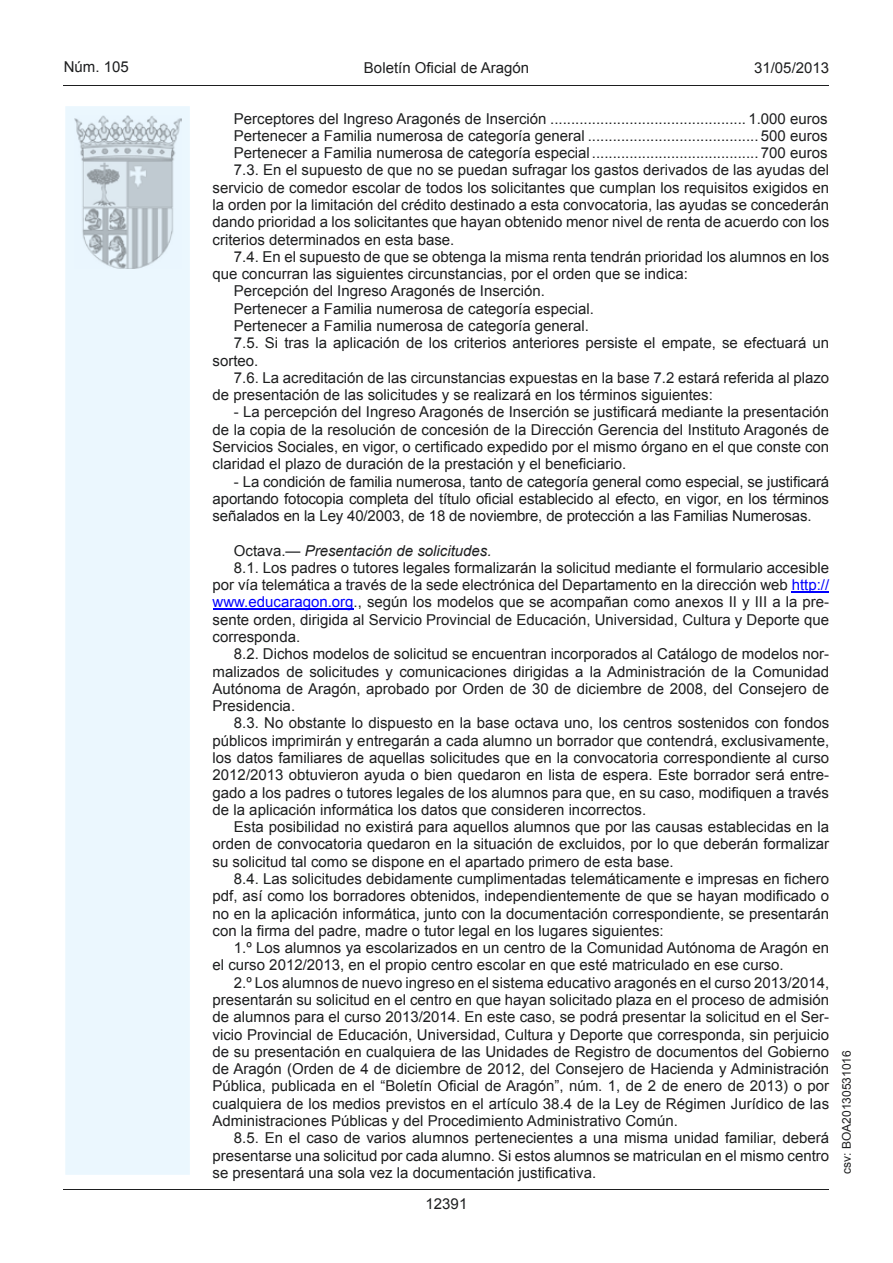
<style>
.page{position:relative;width:893px;height:1263px;background:#fff}
.page>*{position:absolute;margin:0;border:0;box-sizing:border-box;transform-origin:0 0}
.t1{font:15px/17.2px "Arial";color:#1d1e1f;text-align:justify}
.t2{font:italic 15px "Arial";color:#1d1e1f}
.t3{font:12px "Arial";color:#1d1e1f}
.s1{font-style:normal}
.s2{color:#00f}
</style>
<div class="page">
<hr style="left:64px;top:85px;width:765px;height:1px;background:#1d1e1f">
<div style="left:65px;top:106px;width:125px;height:1069px;background:#ebf7fe"></div>
<img style="left:75px;top:115px;width:106px;height:153px">
<hr style="left:64px;top:1189px;width:765px;height:1px;background:#1d1e1f">
<hr style="left:792px;top:591px;width:37px;height:1px;background:#00f">
<hr style="left:213px;top:608px;width:141px;height:1px;background:#00f">
<p class="t1" style="left:64px;top:59px;width:67px">Núm. 105</p>
<p class="t1" style="left:364px;top:59px;width:167px">Boletín Oficial de Aragón</p>
<p class="t1" style="left:754px;top:59px;width:77px">31/05/2013</p>
<p class="t1" style="left:234px;top:110px;width:595px">Perceptores del Ingreso Aragonés de Inserción ............................................... 1.000 euros</p>
<p class="t1" style="left:234px;top:127px;width:595px">Pertenecer a Familia numerosa de categoría general ......................................... 500 euros</p>
<p class="t1" style="left:234px;top:144px;width:595px">Pertenecer a Familia numerosa de categoría especial ........................................ 700 euros</p>
<p class="t1" style="left:234px;top:162px;width:597px">7.3. En el supuesto de que no se puedan sufragar los gastos derivados de las ayudas del</p>
<p class="t1" style="left:213px;top:179px;width:618px">servicio de comedor escolar de todos los solicitantes que cumplan los requisitos exigidos en</p>
<p class="t1" style="left:213px;top:196px;width:618px">la orden por la limitación del crédito destinado a esta convocatoria, las ayudas se concederán</p>
<p class="t1" style="left:213px;top:214px;width:618px">dando prioridad a los solicitantes que hayan obtenido menor nivel de renta de acuerdo con los</p>
<p class="t1" style="left:213px;top:231px;width:243px">criterios determinados en esta base.</p>
<p class="t1" style="left:234px;top:248px;width:597px">7.4. En el supuesto de que se obtenga la misma renta tendrán prioridad los alumnos en los</p>
<p class="t1" style="left:213px;top:265px;width:477px">que concurran las siguientes circunstancias, por el orden que se indica:</p>
<p class="t1" style="left:234px;top:283px;width:313px">Percepción del Ingreso Aragonés de Inserción.</p>
<p class="t1" style="left:234px;top:300px;width:362px">Pertenecer a Familia numerosa de categoría especial.</p>
<p class="t1" style="left:234px;top:317px;width:357px">Pertenecer a Familia numerosa de categoría general.</p>
<p class="t1" style="left:234px;top:334px;width:597px">7.5. Si tras la aplicación de los criterios anteriores persiste el empate, se efectuará un</p>
<p class="t1" style="left:213px;top:352px;width:47px">sorteo.</p>
<p class="t1" style="left:234px;top:369px;width:597px">7.6. La acreditación de las circunstancias expuestas en la base 7.2 estará referida al plazo</p>
<p class="t1" style="left:213px;top:386px;width:502px">de presentación de las solicitudes y se realizará en los términos siguientes:</p>
<p class="t1" style="left:213px;top:404px;width:618px;text-indent:21px">- La percepción del Ingreso Aragonés de Inserción se justificará mediante la presentación de la copia de la resolución de concesión de la Dirección Gerencia del Instituto Aragonés de Servicios Sociales, en vigor, o certificado expedido por el mismo órgano en el que conste con claridad el plazo de duración de la prestación y el beneficiario.</p>
<p class="t1" style="left:213px;top:473px;width:618px;text-indent:21px">- La condición de familia numerosa, tanto de categoría general como especial, se justificará aportando fotocopia completa del título oficial establecido al efecto, en vigor, en los términos señalados en la Ley 40/2003, de 18 de noviembre, de protección a las Familias Numerosas.</p>
<p class="t2" style="left:234px;top:541px;width:259px"><span class="s1">Octava.—</span> Presentación de solicitudes.</p>
<p class="t1" style="left:234px;top:559px;width:597px">8.1. Los padres o tutores legales formalizarán la solicitud mediante el formulario accesible</p>
<p class="t1" style="left:213px;top:576px;width:618px">por vía telemática a través de la sede electrónica del Departamento en la dirección web <span class="s2">http://</span></p>
<p class="t1" style="left:213px;top:594px;width:618px"><span class="s2">www.educaragon.org</span>., según los modelos que se acompañan como anexos II y III a la pre-</p>
<p class="t1" style="left:213px;top:611px;width:618px">sente orden, dirigida al Servicio Provincial de Educación, Universidad, Cultura y Deporte que</p>
<p class="t1" style="left:213px;top:628px;width:89px">corresponda.</p>
<p class="t1" style="left:234px;top:646px;width:597px">8.2. Dichos modelos de solicitud se encuentran incorporados al Catálogo de modelos nor-</p>
<p class="t1" style="left:213px;top:663px;width:618px">malizados de solicitudes y comunicaciones dirigidas a la Administración de la Comunidad</p>
<p class="t1" style="left:213px;top:680px;width:618px">Autónoma de Aragón, aprobado por Orden de 30 de diciembre de 2008, del Consejero de</p>
<p class="t1" style="left:213px;top:697px;width:84px">Presidencia.</p>
<p class="t1" style="left:234px;top:715px;width:597px">8.3. No obstante lo dispuesto en la base octava uno, los centros sostenidos con fondos</p>
<p class="t1" style="left:213px;top:732px;width:618px">públicos imprimirán y entregarán a cada alumno un borrador que contendrá, exclusivamente,</p>
<p class="t1" style="left:213px;top:749px;width:618px">los datos familiares de aquellas solicitudes que en la convocatoria correspondiente al curso</p>
<p class="t1" style="left:213px;top:766px;width:618px">2012/2013 obtuvieron ayuda o bien quedaron en lista de espera. Este borrador será entre-</p>
<p class="t1" style="left:213px;top:784px;width:618px">gado a los padres o tutores legales de los alumnos para que, en su caso, modifiquen a través</p>
<p class="t1" style="left:213px;top:801px;width:435px">de la aplicación informática los datos que consideren incorrectos.</p>
<p class="t1" style="left:234px;top:818px;width:597px">Esta posibilidad no existirá para aquellos alumnos que por las causas establecidas en la</p>
<p class="t1" style="left:213px;top:836px;width:618px">orden de convocatoria quedaron en la situación de excluidos, por lo que deberán formalizar</p>
<p class="t1" style="left:213px;top:853px;width:463px">su solicitud tal como se dispone en el apartado primero de esta base.</p>
<p class="t1" style="left:234px;top:870px;width:597px">8.4. Las solicitudes debidamente cumplimentadas telemáticamente e impresas en fichero</p>
<p class="t1" style="left:213px;top:887px;width:618px">pdf, así como los borradores obtenidos, independientemente de que se hayan modificado o</p>
<p class="t1" style="left:213px;top:905px;width:618px">no en la aplicación informática, junto con la documentación correspondiente, se presentarán</p>
<p class="t1" style="left:213px;top:922px;width:453px">con la firma del padre, madre o tutor legal en los lugares siguientes:</p>
<p class="t1" style="left:234px;top:939px;width:597px">1.º Los alumnos ya escolarizados en un centro de la Comunidad Autónoma de Aragón en</p>
<p class="t1" style="left:213px;top:957px;width:573px">el curso 2012/2013, en el propio centro escolar en que esté matriculado en ese curso.</p>
<p class="t1" style="left:234px;top:974px;width:597px">2.º Los alumnos de nuevo ingreso en el sistema educativo aragonés en el curso 2013/2014,</p>
<p class="t1" style="left:213px;top:991px;width:618px">presentarán su solicitud en el centro en que hayan solicitado plaza en el proceso de admisión</p>
<p class="t1" style="left:213px;top:1008px;width:618px">de alumnos para el curso 2013/2014. En este caso, se podrá presentar la solicitud en el Ser-</p>
<p class="t1" style="left:213px;top:1026px;width:618px">vicio Provincial de Educación, Universidad, Cultura y Deporte que corresponda, sin perjuicio</p>
<p class="t1" style="left:213px;top:1043px;width:618px">de su presentación en cualquiera de las Unidades de Registro de documentos del Gobierno</p>
<p class="t1" style="left:213px;top:1060px;width:618px">de Aragón (Orden de 4 de diciembre de 2012, del Consejero de Hacienda y Administración</p>
<p class="t1" style="left:213px;top:1078px;width:618px">Pública, publicada en el “Boletín Oficial de Aragón”, núm. 1, de 2 de enero de 2013) o por</p>
<p class="t1" style="left:213px;top:1095px;width:618px">cualquiera de los medios previstos en el artículo 38.4 de la Ley de Régimen Jurídico de las</p>
<p class="t1" style="left:213px;top:1112px;width:467px">Administraciones Públicas y del Procedimiento Administrativo Común.</p>
<p class="t1" style="left:234px;top:1129px;width:597px">8.5. En el caso de varios alumnos pertenecientes a una misma unidad familiar, deberá</p>
<p class="t1" style="left:213px;top:1147px;width:618px">presentarse una solicitud por cada alumno. Si estos alumnos se matriculan en el mismo centro</p>
<p class="t1" style="left:213px;top:1164px;width:385px">se presentará una sola vez la documentación justificativa.</p>
<p class="t1" style="left:426px;top:1195px;width:43px">12391</p>
<p class="t3" style="left:839px;top:1174px;width:125px;rotate:-90deg">csv: BOA20130531016</p>
</div>
